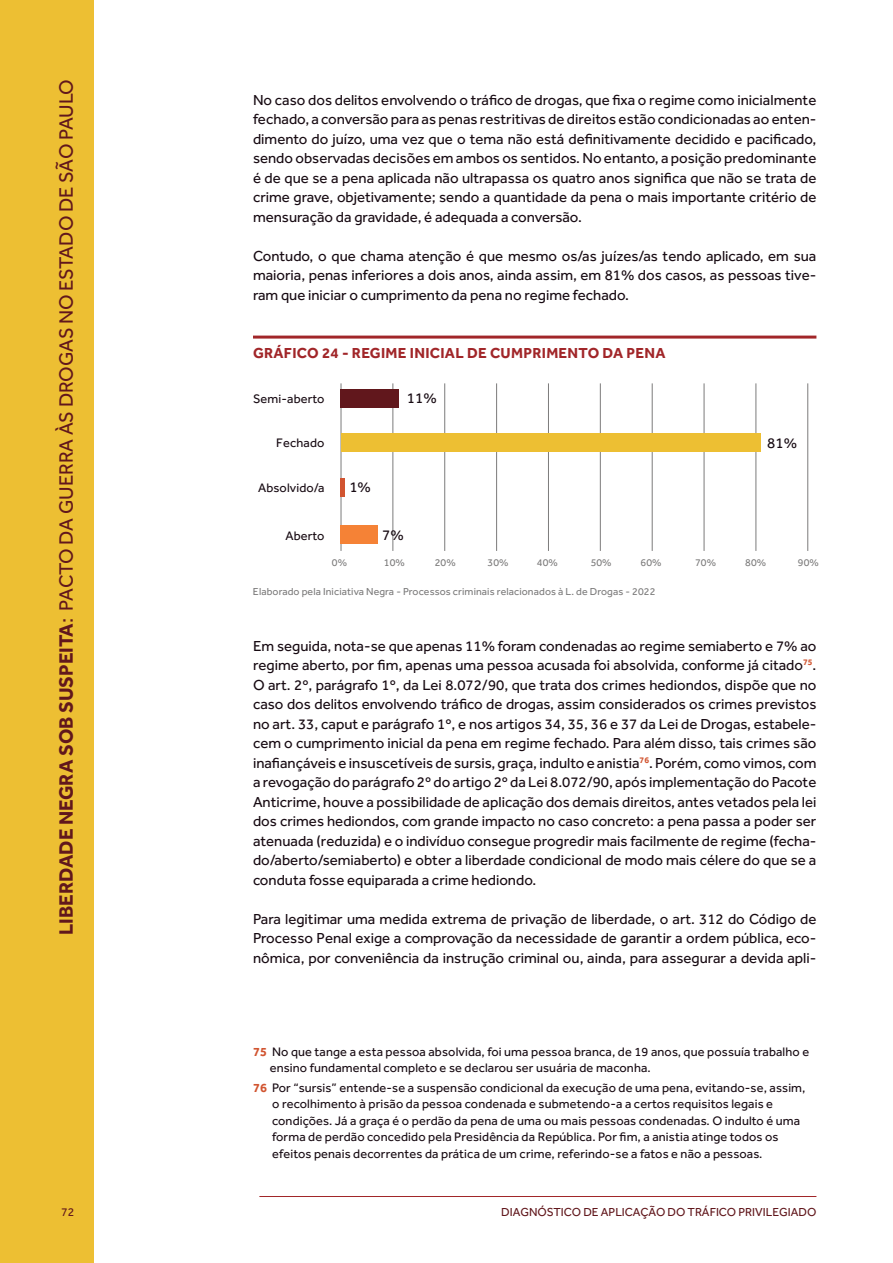
<style>
.page{position:relative;width:893px;height:1263px;background:#fff}
.page>*{position:absolute;margin:0;border:0;box-sizing:border-box;transform-origin:0 0}
.t1{font:19.95px "Effra";letter-spacing:-.01em;color:#61171c}
.t2{font:15px/19.5px "Effra";color:#170a12;text-align:justify}
.t3{font:700 15px "Effra";letter-spacing:.02em;color:#a12629}
.t4{font:12.75px/16.5px "Effra";letter-spacing:.01em;color:#170a12}
.t5{font:12px "Effra";color:#61171c}
.t6{font:10.5px "Effra";letter-spacing:.01em;color:#7c7b7b}
.s1{font-weight:700}
.s2{font-weight:700;color:#d15430}
</style>
<div class="page">
<hr style="left:253px;top:336px;width:563px;height:3px;background:#a12629">
<hr style="left:341px;top:383px;width:1px;height:168px;background:#7c7b7b">
<hr style="left:392px;top:383px;width:1px;height:168px;background:#7c7b7b">
<hr style="left:444px;top:383px;width:1px;height:168px;background:#7c7b7b">
<hr style="left:496px;top:383px;width:1px;height:168px;background:#7c7b7b">
<hr style="left:548px;top:383px;width:1px;height:168px;background:#7c7b7b">
<hr style="left:600px;top:383px;width:1px;height:168px;background:#7c7b7b">
<hr style="left:652px;top:383px;width:1px;height:168px;background:#7c7b7b">
<hr style="left:704px;top:383px;width:1px;height:168px;background:#7c7b7b">
<hr style="left:755px;top:383px;width:1px;height:168px;background:#7c7b7b">
<hr style="left:807px;top:383px;width:1px;height:168px;background:#7c7b7b">
<div style="left:341px;top:434px;width:419px;height:18px;background:#edbf33"></div>
<div style="left:341px;top:389px;width:58px;height:18px;background:#61171c"></div>
<hr style="left:341px;top:478px;width:4px;height:18px;background:#d15430">
<div style="left:341px;top:525px;width:37px;height:19px;background:#f58236"></div>
<div style="left:0;top:0;width:94px;height:1263px;background:#edbf33"></div>
<hr style="left:259px;top:1196px;width:557px;height:1px;background:#a12629">
<h1 class="t1" style="left:55px;top:935px;width:857px;rotate:-90deg"><span class="s1">LIBERDADE NEGRA SOB SUSPEITA</span>: PACTO DA GUERRA ÀS DROGAS NO ESTADO DE SÃO PAULO</h1>
<p class="t5" style="left:61px;top:1205px;width:15px">72</p>
<p class="t2" style="left:253px;top:90px;width:565px">No caso dos delitos envolvendo o tráfico de drogas, que fixa o regime como inicialmente fechado, a conversão para as penas restritivas de direitos estão condicionadas ao enten&shy;dimento do juízo, uma vez que o tema não está definitivamente decidido e pacificado, sendo observadas decisões em ambos os sentidos. No entanto, a posição predominante é de que se a pena aplicada não ultrapassa os quatro anos significa que não se trata de crime grave, objetivamente; sendo a quantidade da pena o mais importante critério de mensuração da gravidade, é adequada a conversão.</p>
<p class="t2" style="left:253px;top:246px;width:565px">Contudo, o que chama atenção é que mesmo os/as juízes/as tendo aplicado, em sua maioria, penas inferiores a dois anos, ainda assim, em 81% dos casos, as pessoas tive&shy;ram que iniciar o cumprimento da pena no regime fechado.</p>
<p class="t3" style="left:253px;top:344px;width:414px">GRÁFICO 24 - REGIME INICIAL DE CUMPRIMENTO DA PENA</p>
<p class="t4" style="left:253px;top:390px;width:73px">Semi-aberto</p>
<p class="t2" style="left:407px;top:388px;width:32px">11%</p>
<p class="t4" style="left:276px;top:434px;width:50px">Fechado</p>
<p class="t2" style="left:767px;top:433px;width:32px">81%</p>
<p class="t4" style="left:258px;top:479px;width:68px">Absolvido/a</p>
<p class="t2" style="left:349px;top:477px;width:23px">1%</p>
<p class="t4" style="left:285px;top:527px;width:41px">Aberto</p>
<p class="t2" style="left:382px;top:525px;width:23px">7%</p>
<p class="t6" style="left:332px;top:556px;width:17px">0%</p>
<p class="t6" style="left:384px;top:556px;width:23px">10%</p>
<p class="t6" style="left:435px;top:556px;width:23px">20%</p>
<p class="t6" style="left:487px;top:556px;width:23px">30%</p>
<p class="t6" style="left:537px;top:556px;width:23px">40%</p>
<p class="t6" style="left:591px;top:556px;width:23px">50%</p>
<p class="t6" style="left:641px;top:556px;width:23px">60%</p>
<p class="t6" style="left:695px;top:556px;width:23px">70%</p>
<p class="t6" style="left:745px;top:556px;width:23px">80%</p>
<p class="t6" style="left:798px;top:556px;width:23px">90%</p>
<p class="t6" style="left:253px;top:586px;width:404px">Elaborado pela Iniciativa Negra - Processos criminais relacionados à L. de Drogas - 2022</p>
<p class="t2" style="left:253px;top:636px;width:565px">Em seguida, nota-se que apenas 11% foram condenadas ao regime semiaberto e 7% ao regime aberto, por fim, apenas uma pessoa acusada foi absolvida, conforme já citado<sup>75</sup>.<br>O art. 2º, parágrafo 1º, da Lei 8.072/90, que trata dos crimes hediondos, dispõe que no caso dos delitos envolvendo tráfico de drogas, assim considerados os crimes previstos no art. 33, caput e parágrafo 1º, e nos artigos 34, 35, 36 e 37 da Lei de Drogas, estabele&shy;cem o cumprimento inicial da pena em regime fechado. Para além disso, tais crimes são inafiançáveis e insuscetíveis de sursis, graça, indulto e anistia<sup>76</sup>. Porém, como vimos, com a revogação do parágrafo 2º do artigo 2º da Lei 8.072/90, após implementação do Pacote Anticrime, houve a possibilidade de aplicação dos demais direitos, antes vetados pela lei dos crimes hediondos, com grande impacto no caso concreto: a pena passa a poder ser atenuada (reduzida) e o indivíduo consegue progredir mais facilmente de regime (fecha&shy;do/aberto/semiaberto) e obter a liberdade condicional de modo mais célere do que se a conduta fosse equiparada a crime hediondo.</p>
<p class="t2" style="left:253px;top:909px;width:565px">Para legitimar uma medida extrema de privação de liberdade, o art. 312 do Código de Processo Penal exige a comprovação da necessidade de garantir a ordem pública, eco&shy;nômica, por conveniência da instrução criminal ou, ainda, para assegurar a devida apli-</p>
<p class="t4" style="left:270px;top:1043px;width:541px;text-indent:-17px"><span class="s2">75</span> No que tange a esta pessoa absolvida, foi uma pessoa branca, de 19 anos, que possuía trabalho e ensino fundamental completo e se declarou ser usuária de maconha.</p>
<p class="t4" style="left:272px;top:1079px;width:535px;text-indent:-19px"><span class="s2">76</span> Por “sursis” entende-se a suspensão condicional da execução de uma pena, evitando-se, assim, o recolhimento à prisão da pessoa condenada e submetendo-a a certos requisitos legais e condições. Já a graça é o perdão da pena de uma ou mais pessoas condenadas. O indulto é uma forma de perdão concedido pela Presidência da República. Por fim, a anistia atinge todos os efeitos penais decorrentes da prática de um crime, referindo-se a fatos e não a pessoas.</p>
<p class="t5" style="left:501px;top:1205px;width:317px">DIAGNÓSTICO DE APLICAÇÃO DO TRÁFICO PRIVILEGIADO</p>
</div>
